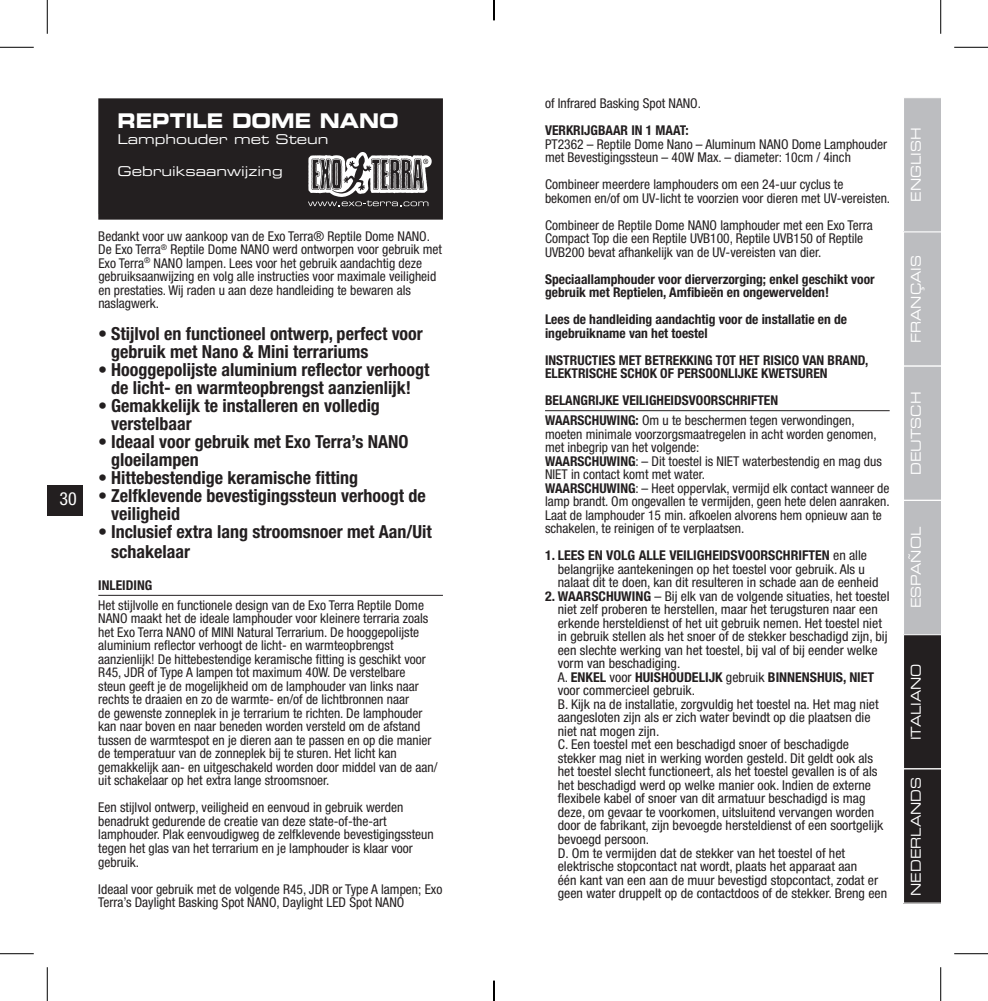
<style>
.page{position:relative;width:988px;height:1001px;background:#fff}
.page>*{position:absolute;margin:0;border:0;box-sizing:border-box;transform-origin:0 0}
.t1{font:20.25px "Eurostile LT Std Bold Ex 2";color:#fff;scale:.87 1}
.t2{font:700 condensed 18px/18px "Helvetica Neue LT Std";color:#231f20}
.t3{font:condensed 18px "Helvetica Neue LT Std";color:#fff}
.t4{font:condensed 13.5px/13.5px "Helvetica Neue LT Std";color:#231f20}
.t5{font:700 condensed 13.5px/13.5px "Helvetica Neue LT Std";color:#231f20}
.t6{font:13.5px "Eurostile LT Std Ex 2";color:#fff;scale:.9 1}
.t7{font:13.5px "Eurostile LT Std Ex 2";color:#fff}
.s1{font-weight:400}
.s2{font-weight:700}
</style>
<div class="page">
<div style="left:47px;top:485px;width:36px;height:30px;background:#231f20"></div>
<hr style="left:98px;top:594px;width:345px;height:1px;background:#231f20">
<div style="left:99px;top:99px;width:343px;height:119px;background:#231f20"></div>
<div style="left:98px;top:98px;width:345px;height:121px;border:2px solid #231f20"></div>
<svg style="left:308px;top:152px;width:123px;height:54px"></svg>
<svg style="left:903px;top:98px;width:37px;height:805px;background:#8d8c8e"></svg>
<hr style="left:545px;top:410px;width:344px;height:1px;background:#231f20">
<hr style="left:0;top:47px;width:34px;height:1px;background:#000">
<hr style="left:954px;top:47px;width:33px;height:1px;background:#000">
<hr style="left:0;top:953px;width:34px;height:1px;background:#000">
<hr style="left:954px;top:953px;width:33px;height:1px;background:#000">
<hr style="left:47px;top:0;width:1px;height:34px;background:#000">
<hr style="left:47px;top:966px;width:1px;height:34px;background:#000">
<hr style="left:940px;top:0;width:1px;height:34px;background:#000">
<hr style="left:940px;top:966px;width:1px;height:34px;background:#000">
<svg style="left:493px;top:0;width:1px;height:20px"></svg>
<svg style="left:493px;top:980px;width:1px;height:20px"></svg>
<h2 class="t3" style="left:60px;top:488px;width:19px">30</h2>
<h1 class="t1" style="left:117px;top:106px;width:325px">REPTILE DOME NANO</h1>
<p class="t7" style="left:117px;top:130px;width:213px">Lamphouder met Steun</p>
<p class="t7" style="left:117px;top:162px;width:167px">Gebruiksaanwijzing</p>
<p class="t4" style="left:98px;top:229px;width:345px">Bedankt voor uw aankoop van de Exo Terra® Reptile Dome NANO.<br>De Exo Terra<sup>®</sup> Reptile Dome NANO werd ontworpen voor gebruik met Exo Terra<sup>®</sup> NANO lampen. Lees voor het gebruik aandachtig deze gebruiksaanwijzing en volg alle instructies voor maximale veiligheid en prestaties. Wij raden u aan deze handleiding te bewaren als naslagwerk.</p>
<h2 class="t2" style="left:111px;top:324px;width:313px;text-indent:-13px">• Stijlvol en functioneel ontwerp, perfect voor gebruik met Nano &amp; Mini terrariums</h2>
<h2 class="t2" style="left:98px;top:360px;width:333px;text-align:center">• Hooggepolijste aluminium reflector verhoogt de licht- en warmteopbrengst aanzienlijk!</h2>
<h2 class="t2" style="left:111px;top:396px;width:270px;text-indent:-13px">• Gemakkelijk te installeren en volledig verstelbaar</h2>
<h2 class="t2" style="left:111px;top:432px;width:299px;text-indent:-13px">• Ideaal voor gebruik met Exo Terra’s NANO gloeilampen</h2>
<h2 class="t2" style="left:98px;top:468px;width:261px">• Hittebestendige keramische fitting</h2>
<h2 class="t2" style="left:111px;top:486px;width:316px;text-indent:-13px">• Zelfklevende bevestigingssteun verhoogt de veiligheid</h2>
<h2 class="t2" style="left:111px;top:521px;width:322px;line-height:20.2px;text-indent:-13px">• Inclusief extra lang stroomsnoer met Aan/Uit schakelaar</h2>
<p class="t5" style="left:98px;top:578px;width:55px">INLEIDING</p>
<p class="t4" style="left:98px;top:598px;width:341px">Het stijlvolle en functionele design van de Exo Terra Reptile Dome NANO maakt het de ideale lamphouder voor kleinere terraria zoals het Exo Terra NANO of MINI Natural Terrarium. De hooggepolijste aluminium reflector verhoogt de licht- en warmteopbrengst aanzienlijk! De hittebestendige keramische fitting is geschikt voor R45, JDR of Type A lampen tot maximum 40W. De verstelbare<br>steun geeft je de mogelijkheid om de lamphouder van links naar rechts te draaien en zo de warmte- en/of de lichtbronnen naar<br>de gewenste zonneplek in je terrarium te richten. De lamphouder kan naar boven en naar beneden worden versteld om de afstand tussen de warmtespot en je dieren aan te passen en op die manier de temperatuur van de zonneplek bij te sturen. Het licht kan gemakkelijk aan- en uitgeschakeld worden door middel van de aan/ uit schakelaar op het extra lange stroomsnoer.</p>
<p class="t4" style="left:98px;top:800px;width:337px">Een stijlvol ontwerp, veiligheid en eenvoud in gebruik werden benadrukt gedurende de creatie van deze state-of-the-art lamphouder. Plak eenvoudigweg de zelfklevende bevestigingssteun tegen het glas van het terrarium en je lamphouder is klaar voor gebruik.</p>
<p class="t4" style="left:98px;top:881px;width:345px">Ideaal voor gebruik met de volgende R45, JDR or Type A lampen; Exo<br>Terra’s Daylight Basking Spot NANO, Daylight LED Spot NANO</p>
<p class="t4" style="left:545px;top:96px;width:157px">of Infrared Basking Spot NANO.</p>
<p class="t5" style="left:545px;top:123px;width:145px">VERKRIJGBAAR IN 1 MAAT:</p>
<p class="t4" style="left:545px;top:137px;width:343px">PT2362 – Reptile Dome Nano – Aluminum NANO Dome Lamphouder met Bevestigingssteun – 40W Max. – diameter: 10cm / 4inch</p>
<p class="t4" style="left:545px;top:177px;width:346px">Combineer meerdere lamphouders om een 24-uur cyclus te bekomen en/of om UV-licht te voorzien voor dieren met UV-vereisten.</p>
<p class="t4" style="left:545px;top:218px;width:329px">Combineer de Reptile Dome NANO lamphouder met een Exo Terra<br>Compact Top die een Reptile UVB100, Reptile UVB150 of Reptile<br>UVB200 bevat afhankelijk van de UV-vereisten van dier.</p>
<p class="t5" style="left:545px;top:272px;width:331px">Speciaallamphouder voor dierverzorging; enkel geschikt voor gebruik met Reptielen, Amfibieën en ongewervelden!</p>
<p class="t5" style="left:545px;top:312px;width:303px">Lees de handleiding aandachtig voor de installatie en de ingebruikname van het toestel</p>
<p class="t5" style="left:545px;top:353px;width:325px">INSTRUCTIES MET BETREKKING TOT HET RISICO VAN BRAND,<br>ELEKTRISCHE SCHOK OF PERSOONLIJKE KWETSUREN</p>
<p class="t5" style="left:545px;top:390px;width:311px;line-height:19.8px">BELANGRIJKE VEILIGHEIDSVOORSCHRIFTEN<br>WAARSCHUWING: <span class="s1">Om u te beschermen tegen verwondingen,</span></p>
<p class="t4" style="left:545px;top:427px;width:346px">moeten minimale voorzorgsmaatregelen in acht worden genomen, met inbegrip van het volgende:<br><span class="s2">WAARSCHUWING</span>: – Dit toestel is NIET waterbestendig en mag dus NIET in contact komt met water.<br><span class="s2">WAARSCHUWING</span>: – Heet oppervlak, vermijd elk contact wanneer de lamp brandt. Om ongevallen te vermijden, geen hete delen aanraken.<br>Laat de lamphouder 15 min. afkoelen alvorens hem opnieuw aan te schakelen, te reinigen of te verplaatsen.</p>
<p class="t4" style="left:557px;top:548px;width:322px;text-indent:-13px"><span class="s2">1. LEES EN VOLG ALLE VEILIGHEIDSVOORSCHRIFTEN</span> en alle belangrijke aantekeningen op het toestel voor gebruik. Als u nalaat dit te doen, kan dit resulteren in schade aan de eenheid</p>
<p class="t4" style="left:557px;top:589px;width:333px;text-indent:-13px"><span class="s2">2. WAARSCHUWING</span> – Bij elk van de volgende situaties, het toestel niet zelf proberen te herstellen, maar het terugsturen naar een erkende hersteldienst of het uit gebruik nemen. Het toestel niet in gebruik stellen als het snoer of de stekker beschadigd zijn, bij een slechte werking van het toestel, bij val of bij eender welke vorm van beschadiging.<br>A. <span class="s2">ENKEL</span> voor <span class="s2">HUISHOUDELIJK</span> gebruik <span class="s2">BINNENSHUIS, NIET </span>voor commercieel gebruik.<br>B. Kijk na de installatie, zorgvuldig het toestel na. Het mag niet aangesloten zijn als er zich water bevindt op die plaatsen die niet nat mogen zijn.<br>C. Een toestel met een beschadigd snoer of beschadigde stekker mag niet in werking worden gesteld. Dit geldt ook als het toestel slecht functioneert, als het toestel gevallen is of als het beschadigd werd op welke manier ook. Indien de externe flexibele kabel of snoer van dit armatuur beschadigd is mag deze, om gevaar te voorkomen, uitsluitend vervangen worden door de fabrikant, zijn bevoegde hersteldienst of een soortgelijk bevoegd persoon.<br>D. Om te vermijden dat de stekker van het toestel of het elektrische stopcontact nat wordt, plaats het apparaat aan<br>één kant van een aan de muur bevestigd stopcontact, zodat er geen water druppelt op de contactdoos of de stekker. Breng een</p>
<p class="t6" style="left:906px;top:202px;width:84px;rotate:-90deg">ENGLISH</p>
<p class="t6" style="left:906px;top:343px;width:99px;rotate:-90deg">FRANÇAIS</p>
<p class="t6" style="left:906px;top:475px;width:94px;rotate:-90deg">DEUTSCH</p>
<p class="t6" style="left:906px;top:608px;width:92px;rotate:-90deg">ESPAÑOL</p>
<p class="t6" style="left:906px;top:740px;width:87px;rotate:-90deg">ITALIANO</p>
<p class="t6" style="left:906px;top:895px;width:133px;rotate:-90deg">NEDERLANDS</p>
</div>
